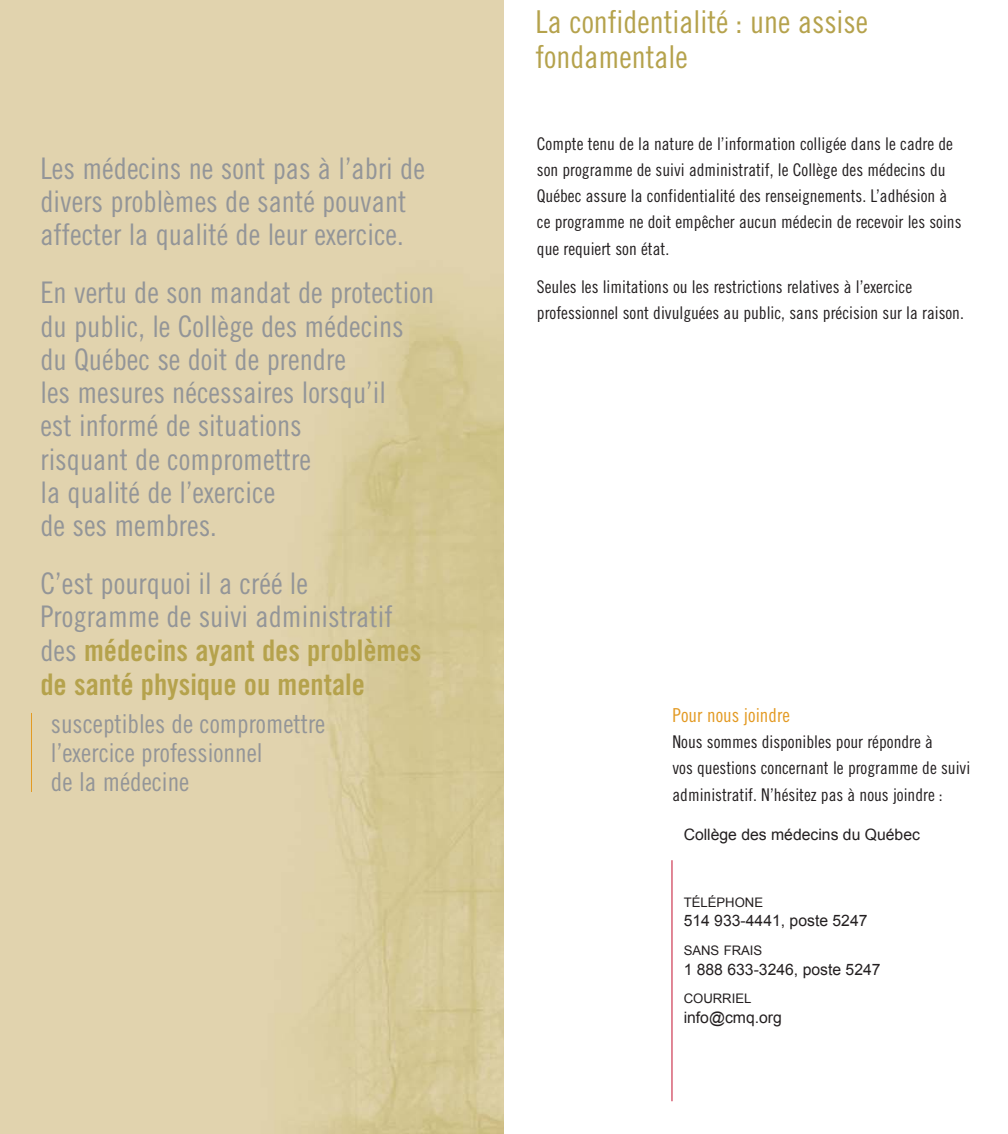
<style>
.page{position:relative;width:1008px;height:1134px;background:#fff}
.page>*{position:absolute;margin:0;border:0;box-sizing:border-box;transform-origin:0 0}
.t1{font:31.5px/35px "Trade Gothic Cond Eighteen";color:#b5a24c}
.t2{font:29.75px/33.2px "Trade Gothic Cond Eighteen";color:#939598}
.t3{font:29.75px/33.6px "Trade Gothic Bold Cond Twenty";color:#b5a24c}
.t4{font:26.07px/29.1px "Trade Gothic Cond Eighteen";color:#939598}
.t5{font:19.25px "Trade Gothic Cond Eighteen";color:#e39a23}
.t6{font:17.5px/26.2px "Trade Gothic Cond Eighteen";color:#231f20}
.t7{font:15.75px "Arial";color:#231f20}
.t8{font:13.12px "Arial";color:#231f20}
.s1{font-family:"Trade Gothic Cond Eighteen";color:#939598}
</style>
<div class="page">
<hr style="left:672px;top:860px;width:1px;height:241px;background:#c41130">
<hr style="left:31px;top:713px;width:1px;height:79px;background:#e39a23">
<h2 class="t2" style="left:40px;top:154px;width:386px">Les médecins ne sont pas à l’abri de divers problèmes de santé pouvant affecter la qualité de leur exercice.</h2>
<h2 class="t2" style="left:40px;top:278px;width:395px">En vertu de son mandat de protection du public, le Collège des médecins du Québec se doit de prendre<br>les mesures nécessaires lorsqu’il<br>est informé de situations<br>risquant de compromettre<br>la qualité de l’exercice<br>de ses membres.</h2>
<h2 class="t2" style="left:40px;top:569px;width:354px">C’est pourquoi il a créé le<br>Programme de suivi administratif</h2>
<h2 class="t3" style="left:40px;top:636px;width:382px"><span class="s1">des</span> médecins ayant des problèmes de santé physique ou mentale</h2>
<h3 class="t4" style="left:51px;top:711px;width:276px">susceptibles de compromettre l’exercice professionnel<br>de la médecine</h3>
<h1 class="t1" style="left:536px;top:6px;width:334px">La confidentialité : une assise fondamentale</h1>
<p class="t6" style="left:537px;top:132px;width:426px">Compte tenu de la nature de l’information colligée dans le cadre de son programme de suivi administratif, le Collège des médecins du Québec assure la confidentialité des renseignements. L’adhésion à ce programme ne doit empêcher aucun médecin de recevoir les soins que requiert son état.</p>
<p class="t6" style="left:537px;top:275px;width:429px">Seules les limitations ou les restrictions relatives à l’exercice professionnel sont divulguées au public, sans précision sur la raison.</p>
<p class="t5" style="left:673px;top:708px;width:119px">Pour nous joindre</p>
<p class="t6" style="left:673px;top:730px;width:299px">Nous sommes disponibles pour répondre à<br>vos questions concernant le programme de suivi administratif. N’hésitez pas à nous joindre :</p>
<p class="t7" style="left:684px;top:824px;width:238px">Collège des médecins du Québec</p>
<p class="t8" style="left:684px;top:894px;width:81px">TÉLÉPHONE</p>
<p class="t7" style="left:684px;top:911px;width:185px">514 933-4441, poste 5247</p>
<p class="t8" style="left:684px;top:942px;width:80px">SANS FRAIS</p>
<p class="t7" style="left:684px;top:959px;width:198px">1 888 633-3246, poste 5247</p>
<p class="t8" style="left:684px;top:990px;width:69px">COURRIEL</p>
<p class="t7" style="left:684px;top:1007px;width:100px">info@cmq.org</p>
</div>
